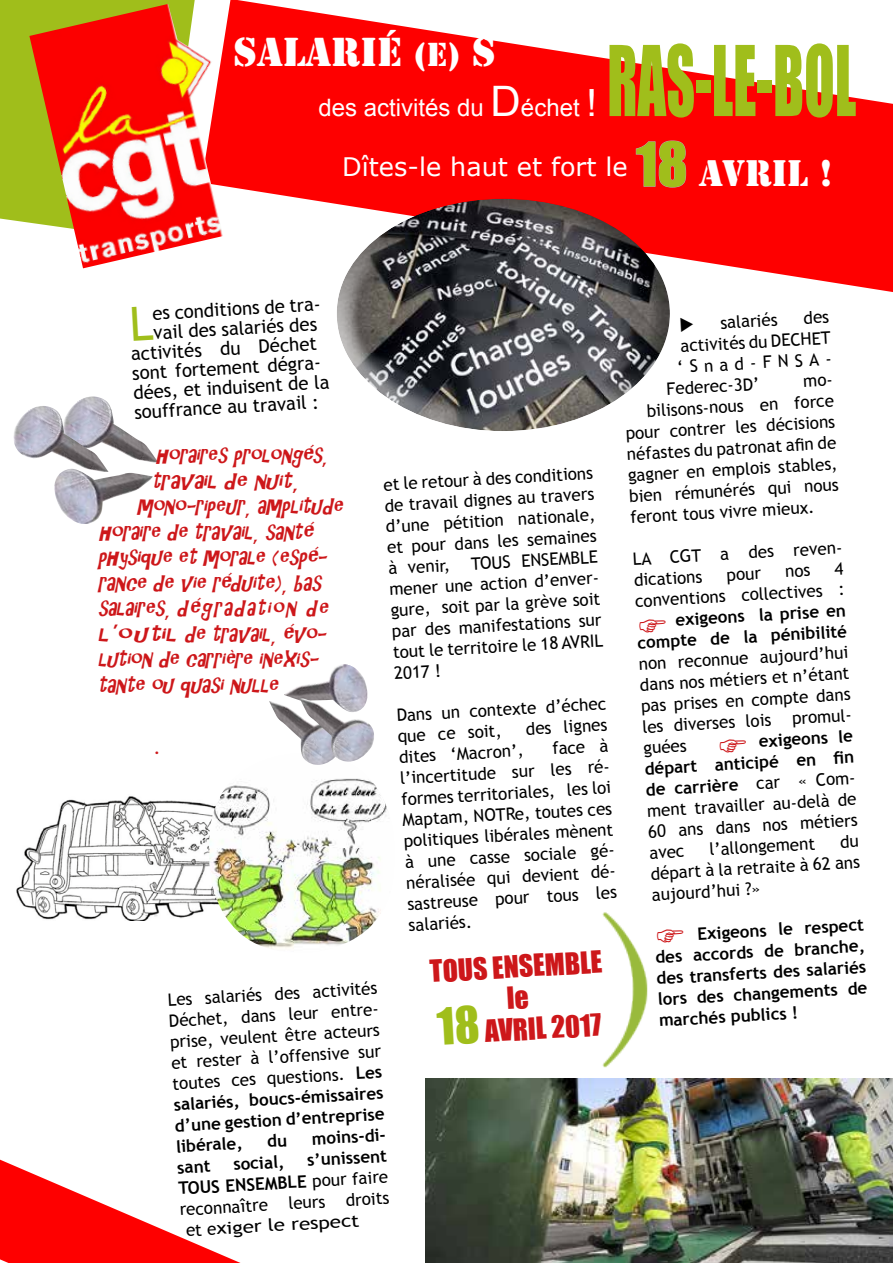
<style>
.page{position:relative;width:893px;height:1263px;background:#fff}
.page>*{position:absolute;margin:0;border:0;box-sizing:border-box;transform-origin:0 0}
.t1{font:90px "Impact";color:#a0be1b;scale:.62 1}
.t2{font:42px "Stencil";color:#fff}
.t3{font:28.05px/31.5px "Impact";color:#cd171a;text-align:center}
.t4{font:25.5px "MS Reference Sans Serif";color:#fff}
.t5{font:24px "Arial";color:#fff}
.t6{font:italic 21.9px "ARCHRISTY";color:#cd171a}
.t7{font:italic 21.9px "ARCHRISTY";color:#cd171a;scale:1.25 1}
.t8{font:18.75px "Trebuchet MS";color:#000}
.t9{font:17.1px/21px "Trebuchet MS";color:#000}
.t10{font:700 17.1px/21px "Trebuchet MS";color:#000;text-align:right}
.s1{font-size:34.5px}
.s2{font-size:42px}
.s3{font-size:37.5px}
.s4{font-family:"Impact";font-size:56.25px;color:#a0be1b}
.s5{font-family:"Stencil Std";font-size:34.5px}
.s6{font-size:46.8px;color:#a0be1b}
.s7{font-weight:700}
.s8{font-weight:400}
</style>
<div class="page">
<svg style="left:223px;top:0;width:670px;height:292px;fill:#fe0000"></svg>
<div style="left:0;top:0;width:195px;height:223px;background:#a0be1b"></div>
<img style="left:426px;top:1078px;width:467px;height:185px">
<img style="left:16px;top:796px;width:193px;height:124px">
<img style="left:209px;top:778px;width:178px;height:171px">
<img style="left:29px;top:4px;width:194px;height:264px">
<svg style="left:636px;top:140px;width:50px;height:48px;background:#f31616"></svg>
<div style="left:335px;top:198px;width:228px;height:236px;background:#fff;opacity:.7"></div>
<div style="left:387px;top:198px;width:284px;height:236px;background:#000;opacity:.32"></div>
<img style="left:73px;top:396px;width:85px;height:66px">
<img style="left:54px;top:472px;width:99px;height:52px">
<img style="left:13px;top:406px;width:96px;height:66px">
<img style="left:269px;top:701px;width:59px;height:64px">
<img style="left:284px;top:664px;width:84px;height:48px">
<img style="left:300px;top:698px;width:74px;height:64px">
<img style="left:602px;top:912px;width:46px;height:156px">
<svg style="left:0;top:1159px;width:241px;height:104px"></svg>
<h2 class="t2" style="left:233px;top:27px;width:261px">SALARIÉ <span class="s1">(E)</span> S</h2>
<h3 class="t5" style="left:319px;top:92px;width:280px">des activités du <span class="s2">D</span>échet <span class="s3">!</span></h3>
<h1 class="t1" style="left:607px;top:11px;width:403px">RAS-LE-BOL</h1>
<h3 class="t4" style="left:342px;top:150px;width:492px">Dîtes-le haut et fort le <span class="s4">18</span> <span class="s5">AVRIL !</span></h3>
<p class="t8" style="left:152px;top:302px;width:172px;rotate:-3deg">es conditions de tra-</p>
<p class="t8" style="left:153px;top:321px;width:165px;rotate:-3deg">vail des salariés des</p>
<p class="t8" style="left:131px;top:342px;width:187px;rotate:-3deg">activités du Déchet</p>
<p class="t8" style="left:132px;top:362px;width:193px;rotate:-3deg">sont fortement dégra-</p>
<p class="t8" style="left:133px;top:381px;width:198px;rotate:-3deg">dées, et induisent de la</p>
<p class="t8" style="left:134px;top:401px;width:186px;rotate:-3deg">souffrance au travail :</p>
<p class="t6" style="left:156px;top:443px;width:178px">HORAIRESPROLONGÉS,</p>
<p class="t6" style="left:152px;top:468px;width:154px">TRAVAIL DE NUIT,</p>
<p class="t6" style="left:137px;top:494px;width:213px">MONO-RIPEUR,AMPLITUDE</p>
<p class="t6" style="left:99px;top:519px;width:220px">HORAIRE DE TRAVAIL,SANTÉ</p>
<p class="t6" style="left:98px;top:545px;width:235px">PHYSIQUE ETMORALE (ESPÉ-</p>
<p class="t6" style="left:98px;top:570px;width:230px">RANCE DE VIE RÉDUITE),BAS</p>
<p class="t6" style="left:98px;top:596px;width:237px">SALAIRES,DÉGRADATION DE</p>
<p class="t7" style="left:98px;top:621px;width:188px">L’OUTIL DE TRAVAIL,ÉVO-</p>
<p class="t6" style="left:98px;top:647px;width:227px">LUTION DE CARRIÈRE INEXIS-</p>
<p class="t6" style="left:98px;top:672px;width:187px">TANTE OU QUASINULLE</p>
<p class="t9" style="left:383px;top:474px;width:214px;rotate:-3deg">et le retour à des conditions de travail dignes au travers d’une pétition nationale, et pour dans les semaines à venir, TOUS ENSEMBLE mener une action d’enver&shy;gure, soit par la grève soit par des manifestations sur tout le territoire le 18 AVRIL<br>2017 !</p>
<p class="t9" style="left:396px;top:704px;width:211px;rotate:-3deg">Dans un contexte d’échec que ce soit,</p>
<p class="t9" style="left:525px;top:718px;width:83px;rotate:-3deg">des lignes</p>
<p class="t9" style="left:399px;top:746px;width:214px;text-indent:153px;rotate:-3deg">face à l’incertitude sur les ré&shy;formes territoriales, les loi<br>Maptam, NOTRe, toutes ces politiques libérales mènent à une casse sociale gé&shy;néralisée qui devient dé&shy;sastreuse pour tous les salariés.</p>
<h3 class="t3" style="left:429px;top:954px;width:174px;rotate:-3deg">TOUS ENSEMBLE le<br><span class="s6">18</span> AVRIL 2017</h3>
<p class="t9" style="left:398px;top:746px;width:126px;rotate:-3deg">dites ‘Macron’,</p>
<p class="t9" style="left:167px;top:989px;width:214px;rotate:-3deg">Les salariés des activités<br>Déchet, dans leur entre&shy;prise, veulent être acteurs et rester à l’offensive sur toutes ces questions. <span class="s7">Les salariés, boucs-émissaires d’une gestion d’entreprise libérale,</span></p>
<p class="t10" style="left:311px;top:1128px;width:78px;rotate:-3deg">moins-di-</p>
<p class="t10" style="left:177px;top:1157px;width:35px;rotate:-3deg">sant</p>
<p class="t10" style="left:233px;top:1154px;width:53px;rotate:-3deg">social,</p>
<p class="t10" style="left:307px;top:1149px;width:81px;rotate:-3deg">s’unissent</p>
<p class="t10" style="left:178px;top:1178px;width:211px;rotate:-3deg">TOUS ENSEMBLE <span class="s8">pour faire</span></p>
<p class="t9" style="left:179px;top:1199px;width:211px;rotate:-3deg">reconnaître leurs droits</p>
<p class="t9" style="left:185px;top:1219px;width:175px;rotate:-3deg">et exiger le respect</p>
<p class="t9" style="left:679px;top:314px;width:100px;rotate:-3deg">◆ salariés</p>
<p class="t9" style="left:680px;top:335px;width:152px;rotate:-3deg">activités du DECHET</p>
<p class="t9" style="left:677px;top:357px;width:158px;rotate:-3deg">‘Snad-FNSA-</p>
<p class="t9" style="left:666px;top:378px;width:94px;rotate:-3deg">Federec-3D’</p>
<p class="t9" style="left:646px;top:400px;width:189px;rotate:-3deg">bilisons-nous en force</p>
<p class="t9" style="left:625px;top:422px;width:211px;rotate:-3deg">pour contrer les décisions</p>
<p class="t9" style="left:626px;top:443px;width:211px;rotate:-3deg">néfastes du patronat afin de</p>
<p class="t9" style="left:627px;top:464px;width:211px;rotate:-3deg">gagner en emplois stables,</p>
<p class="t9" style="left:629px;top:485px;width:211px;rotate:-3deg">bien rémunérés qui nous</p>
<p class="t9" style="left:630px;top:506px;width:186px;rotate:-3deg">feront tous vivre mieux.</p>
<p class="t9" style="left:632px;top:548px;width:214px;line-height:21.5px;rotate:-3deg">LA CGT a des reven&shy;dications</p>
<p class="t9" style="left:633px;top:569px;width:211px;line-height:21.5px;text-align:right;rotate:-3deg">4<br>conventions collectives :</p>
<p class="t10" style="left:636px;top:611px;width:211px;rotate:-3deg">exigeons la prise en compte de la pénibilité</p>
<p class="t9" style="left:726px;top:564px;width:36px;rotate:-3deg">pour</p>
<p class="t9" style="left:638px;top:653px;width:214px;rotate:-3deg">non reconnue aujourd’hui dans nos métiers et n’étant pas prises en compte dans les diverses lois promul&shy;guées</p>
<p class="t9" style="left:643px;top:737px;width:214px;text-indent:115px;rotate:-3deg"><span class="s7">exigeons le départ anticipé en fi n de carrière</span> car « Com&shy;ment travailler au-delà de<br>60 ans dans nos métiers avec</p>
<p class="t9" style="left:649px;top:841px;width:211px;text-align:justify;text-indent:191px;rotate:-3deg">du départ à la retraite à 62 ans aujourd’hui ?»</p>
<p class="t10" style="left:654px;top:925px;width:211px;text-align:justify;text-indent:43px;rotate:-3deg">Exigeons le respect des accords de branche, des transferts des salariés lors des changements de marchés publics !</p>
<p class="t9" style="left:709px;top:839px;width:107px;rotate:-3deg">l’allongement</p>
</div>
